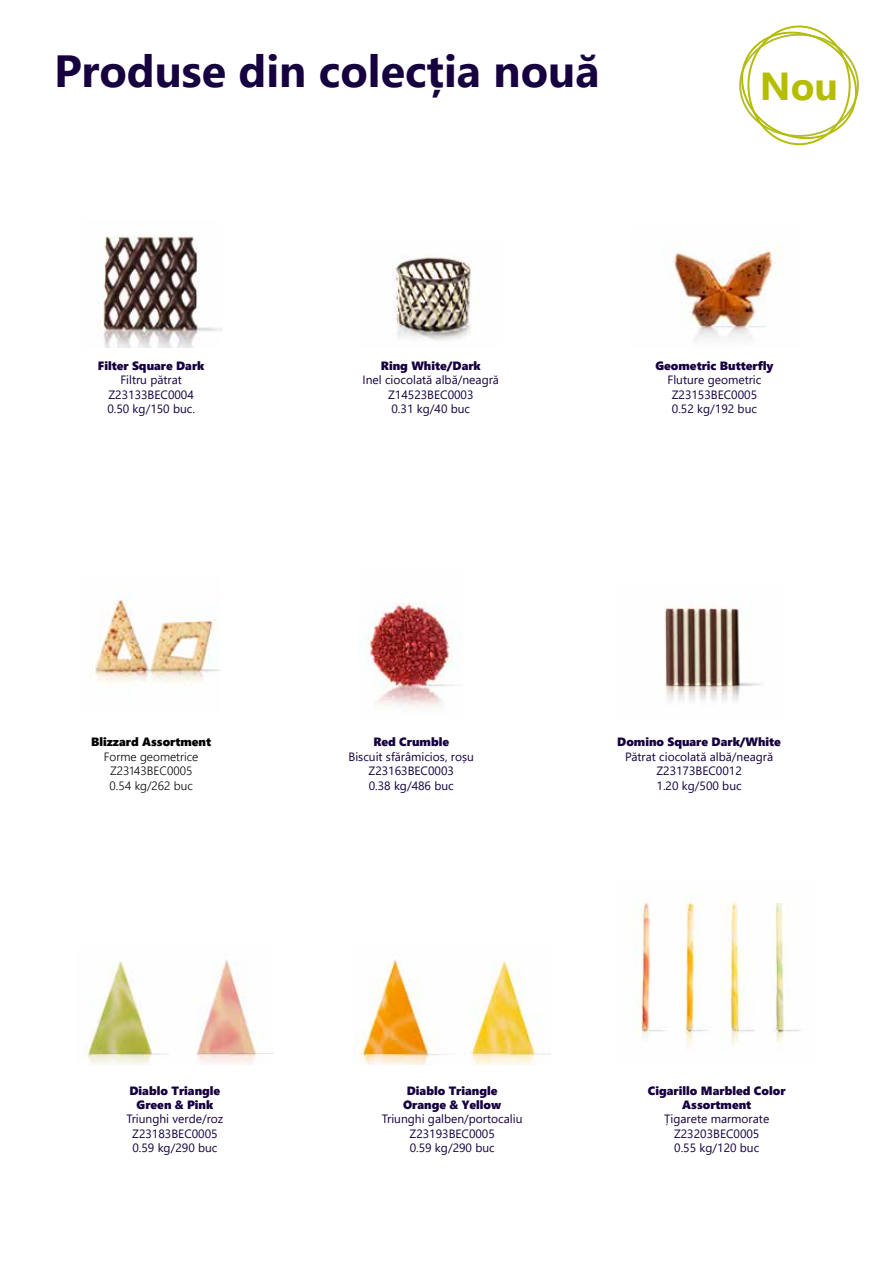
<style>
.page{position:relative;width:893px;height:1263px;background:#fff}
.page>*{position:absolute;margin:0;border:0;box-sizing:border-box;transform-origin:0 0}
.t1{font:700 45px "Segoe UI";color:#16003f}
.t2{font:700 39px "Segoe UI";color:#b4bd00}
.t3{font:12px/14.4px "Segoe UI";color:#16003f;text-align:center}
.t4{font:12px/14.4px "Segoe UI Black";color:#16003f;text-align:center}
.t5{font:300 12px/14.4px "Segoe UI";color:#000;text-align:center}
.t6{font:12px "Segoe UI Black";color:#000}
</style>
<div class="page">
<img style="left:393px;top:255px;width:85px;height:86px">
<img style="left:665px;top:243px;width:117px;height:98px">
<img style="left:97px;top:235px;width:124px;height:113px">
<img style="left:92px;top:598px;width:128px;height:87px">
<img style="left:359px;top:602px;width:94px;height:105px">
<img style="left:86px;top:960px;width:187px;height:105px">
<svg style="left:739px;top:25px;width:120px;height:120px"></svg>
<img style="left:354px;top:960px;width:197px;height:105px">
<img style="left:664px;top:607px;width:96px;height:95px">
<img style="left:635px;top:894px;width:166px;height:155px">
<h1 class="t1" style="left:54px;top:29px;width:547px">Produse din colecția nouă</h1>
<h2 class="t2" style="left:760px;top:49px;width:80px">Nou</h2>
<p class="t4" style="left:98px;top:358px;width:108px">Filter Square Dark</p>
<p class="t3" style="left:107px;top:372px;width:89px">Filtru pătrat<br>Z23133BEC0004<br>0.50 kg/150 buc.</p>
<p class="t4" style="left:381px;top:358px;width:101px">Ring White/Dark</p>
<p class="t3" style="left:363px;top:372px;width:138px">Inel ciocolată albă/neagră<br>Z14523BEC0003<br>0.31 kg/40 buc</p>
<p class="t4" style="left:655px;top:358px;width:119px">Geometric Butterfly</p>
<p class="t3" style="left:667px;top:372px;width:95px">Fluture geometric<br>Z23153BEC0005<br>0.52 kg/192 buc</p>
<p class="t6" style="left:91px;top:733px;width:121px">Blizzard Assortment</p>
<p class="t5" style="left:104px;top:748px;width:96px">Forme geometrice<br>Z23143BEC0005<br>0.54 kg/262 buc</p>
<p class="t4" style="left:130px;top:1082px;width:92px">Diablo Triangle<br>Green &amp; Pink</p>
<p class="t3" style="left:127px;top:1111px;width:98px">Triunghi verde/roz<br>Z23183BEC0005<br>0.59 kg/290 buc</p>
<p class="t4" style="left:373px;top:734px;width:77px">Red Crumble</p>
<p class="t3" style="left:348px;top:748px;width:127px">Biscuit sfărâmicios, roșu<br>Z23163BEC0003<br>0.38 kg/486 buc</p>
<p class="t4" style="left:617px;top:734px;width:165px">Domino Square Dark/White</p>
<p class="t3" style="left:625px;top:748px;width:150px">Pătrat ciocolată albă/neagră<br>Z23173BEC0012<br>1.20 kg/500 buc</p>
<p class="t4" style="left:403px;top:1082px;width:100px">Diablo Triangle<br>Orange &amp; Yellow</p>
<p class="t3" style="left:382px;top:1111px;width:142px">Triunghi galben/portocaliu<br>Z23193BEC0005<br>0.59 kg/290 buc</p>
<p class="t4" style="left:648px;top:1082px;width:139px">Cigarillo Marbled Color<br>Assortment</p>
<p class="t3" style="left:664px;top:1111px;width:107px">Țigarete marmorate<br>Z23203BEC0005<br>0.55 kg/120 buc</p>
</div>
